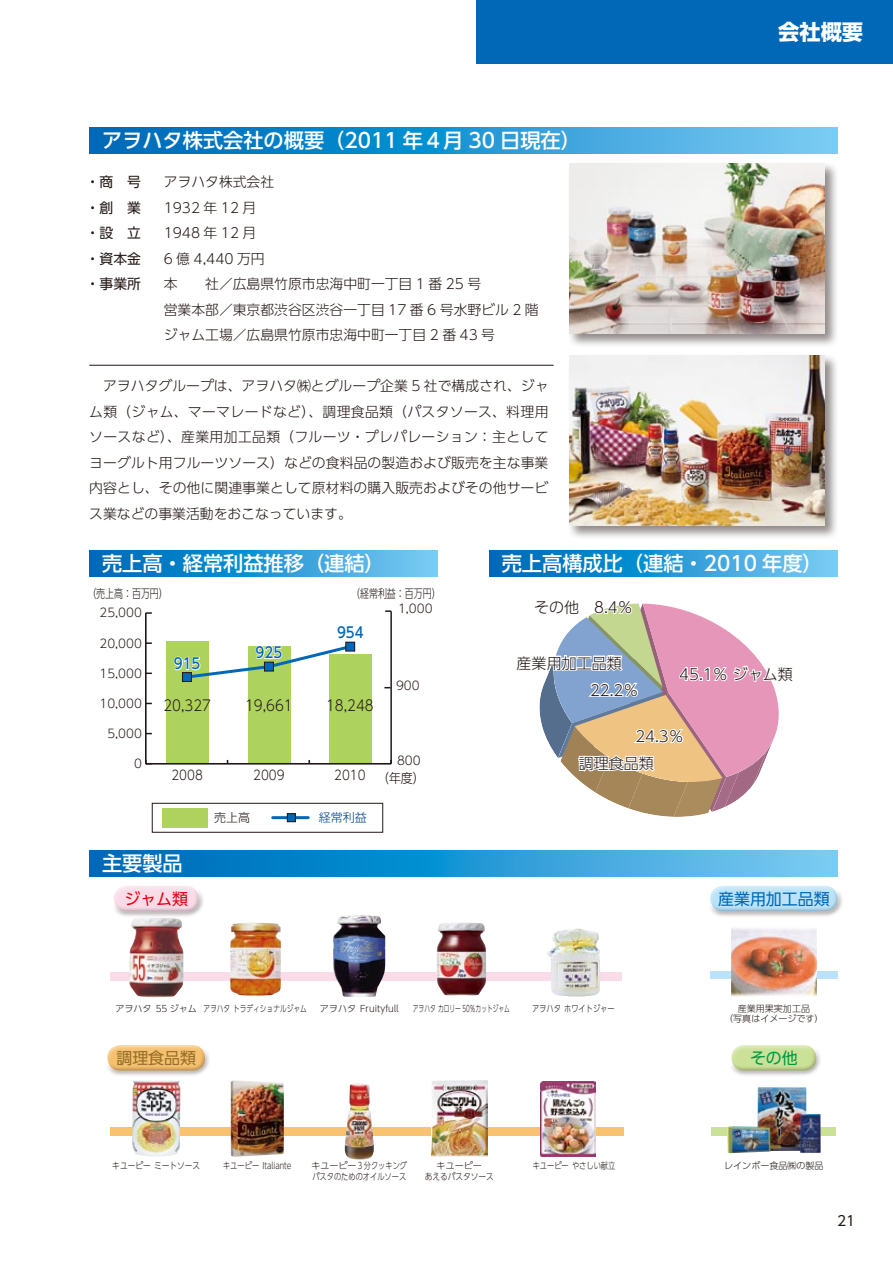
<style>
.page{position:relative;width:893px;height:1263px;background:#fff}
.page>*{position:absolute;margin:0;border:0;box-sizing:border-box;transform-origin:0 0}
.t1{font:700 21.3px "Shin Go Pr 6 N";color:#fff}
.t2{font:500 20.25px "UD Shin Go Pro";color:#fff}
.t3{font:15.9px "UD Shin Go Pro";color:#0068b7}
.t4{font:15.9px "UD Shin Go Pro";color:#946f29}
.t5{font:15.9px "UD Shin Go Pro";color:#e60012}
.t6{font:15.9px "UD Shin Go Pro";color:#094}
.t7{font:300 15px/27px "UD Shin Go Pro";color:#231815}
.t8{font:300 14.7px "UD Shin Go Pro";color:#231815;scale:.91 1}
.t9{font:500 14.7px "UD Shin Go Pro";color:#0068b7;scale:.91 1}
.t10{font:300 13.8px/25.5px "UD Shin Go Pro";color:#231815}
.t11{font:13.8px "UD Shin Go Pro";color:#231815}
.t12{font:300 13.05px "UD Shin Go Pro";color:#231815;scale:.91 1}
.t13{font:300 11.85px "UD Shin Go Pro";color:#231815}
.t14{font:300 11.85px "UD Shin Go Pro";color:#231815;scale:.75 1}
.t15{font:300 11.85px "UD Shin Go Pro";color:#00428e}
.t16{font:300 9px/10.6px "UD Shin Go Pro";color:#231815;text-align:center}
.t17{font:300 9px "UD Shin Go Pro";color:#231815;scale:.8 1}
.t18{font:300 9px "UD Shin Go Pro";color:#231815;scale:.63 1}
.t19{font:300 9px "UD Shin Go Pro";color:#231815;scale:.85 1}
</style>
<div class="page">
<div style="left:476px;top:0;width:417px;height:64px;background:#0068b7"></div>
<svg style="left:89px;top:128px;width:749px;height:25px;background:#2997d4"></svg>
<svg style="left:489px;top:551px;width:349px;height:25px;background:#2997d4"></svg>
<svg style="left:539px;top:603px;width:240px;height:214px"></svg>
<svg style="left:89px;top:551px;width:349px;height:25px;background:#2997d4"></svg>
<div style="left:167px;top:641px;width:42px;height:123px;background:#aed25e"></div>
<div style="left:248px;top:646px;width:43px;height:118px;background:#aed25e"></div>
<div style="left:329px;top:654px;width:42px;height:110px;background:#aed25e"></div>
<hr style="left:390px;top:611px;width:2px;height:152px;background:#231815">
<svg style="left:385px;top:610px;width:6px;height:2px"></svg>
<div style="left:162px;top:808px;width:46px;height:19px;background:#afd25e"></div>
<hr style="left:273px;top:816px;width:35px;height:3px;background:#0068b7">
<div style="left:287px;top:814px;width:8px;height:8px;background:#0068b7"></div>
<div style="left:287px;top:813px;width:9px;height:9px;border:1px solid #231815"></div>
<div style="left:152px;top:803px;width:231px;height:30px;border:1px solid #231815"></div>
<hr style="left:146px;top:763px;width:245px;height:1px;background:#231815">
<hr style="left:145px;top:613px;width:1px;height:151px;background:#231815">
<svg style="left:146px;top:672px;width:6px;height:2px"></svg>
<svg style="left:146px;top:642px;width:6px;height:2px"></svg>
<svg style="left:146px;top:612px;width:6px;height:2px"></svg>
<svg style="left:173px;top:646px;width:181px;height:32px"></svg>
<div style="left:182px;top:672px;width:9px;height:9px;background:#0068b7"></div>
<div style="left:182px;top:672px;width:10px;height:10px;border:1px solid #231815"></div>
<div style="left:264px;top:662px;width:9px;height:9px;background:#0068b7"></div>
<div style="left:264px;top:662px;width:10px;height:9px;border:1px solid #231815"></div>
<div style="left:346px;top:642px;width:9px;height:9px;background:#0068b7"></div>
<div style="left:345px;top:642px;width:10px;height:9px;border:1px solid #231815"></div>
<svg style="left:89px;top:850px;width:749px;height:26px;background:#2897d4"></svg>
<div style="left:102px;top:873px;width:108px;height:49px;background:#231815;opacity:.5"></div>
<div style="left:698px;top:873px;width:150px;height:49px;background:#231815;opacity:.5"></div>
<div style="left:720px;top:1032px;width:108px;height:49px;background:#231815;opacity:.5"></div>
<div style="left:96px;top:1032px;width:120px;height:49px;background:#231815;opacity:.5"></div>
<div style="left:111px;top:972px;width:511px;height:8px;background:#fadce9"></div>
<div style="left:111px;top:1127px;width:513px;height:9px;background:#f9c270"></div>
<div style="left:710px;top:972px;width:128px;height:7px;background:#bae3f9"></div>
<div style="left:712px;top:1127px;width:124px;height:9px;background:#cce198"></div>
<img style="left:333px;top:915px;width:52px;height:82px">
<img style="left:437px;top:922px;width:49px;height:74px">
<img style="left:546px;top:928px;width:55px;height:68px">
<img style="left:132px;top:1080px;width:48px;height:77px">
<img style="left:231px;top:1080px;width:53px;height:77px">
<img style="left:345px;top:1083px;width:29px;height:77px">
<img style="left:431px;top:1080px;width:56px;height:76px">
<img style="left:540px;top:1081px;width:55px;height:76px">
<img style="left:727px;top:1087px;width:94px;height:66px">
<div style="left:568px;top:162px;width:277px;height:192px;background:#231815;opacity:.5"></div>
<img style="left:570px;top:164px;width:255px;height:170px">
<div style="left:568px;top:353px;width:277px;height:193px;background:#231815;opacity:.5"></div>
<img style="left:570px;top:355px;width:255px;height:170px">
<hr style="left:89px;top:365px;width:465px;height:1px;background:#231815">
<img style="left:129px;top:918px;width:54px;height:79px">
<img style="left:230px;top:923px;width:51px;height:73px">
<img style="left:731px;top:928px;width:85px;height:69px">
<h2 class="t2" style="left:102px;top:124px;width:480px">アヲハタ株式会社の概要（2011 年４月 30 日現在）</h2>
<p class="t11" style="left:86px;top:171px;width:57px">・商　号</p>
<p class="t10" style="left:164px;top:169px;width:112px">アヲハタ株式会社</p>
<p class="t11" style="left:86px;top:196px;width:57px">・創　業</p>
<p class="t10" style="left:164px;top:194px;width:94px">1932 年 12 月</p>
<p class="t11" style="left:86px;top:222px;width:57px">・設　立</p>
<p class="t10" style="left:164px;top:220px;width:94px">1948 年 12 月</p>
<p class="t11" style="left:86px;top:247px;width:57px">・資本金</p>
<p class="t10" style="left:164px;top:245px;width:102px">6 億 4,440 万円</p>
<p class="t11" style="left:86px;top:273px;width:57px">・事業所</p>
<p class="t10" style="left:164px;top:271px;width:377px">本　　社／広島県竹原市忠海中町一丁目 1 番 25 号<br>営業本部／東京都渋谷区渋谷一丁目 17 番 6 号水野ビル 2 階ジャム工場／広島県竹原市忠海中町一丁目 2 番 43 号</p>
<p class="t10" style="left:89px;top:373px;width:461px;text-align:justify;text-indent:14px">アヲハタグループは、アヲハタ㈱とグループ企業 5 社で構成され、ジャム類（ジャム、マーマレードなど）、調理食品類（パスタソース、料理用ソースなど）、産業用加工品類（フルーツ・プレパレーション：主としてヨーグルト用フルーツソース）などの食料品の製造および販売を主な事業内容とし、その他に関連事業として原材料の購入販売およびその他サービス業などの事業活動をおこなっています。</p>
<h1 class="t1" style="left:778px;top:15px;width:87px">会社概要</h1>
<h2 class="t2" style="left:102px;top:547px;width:284px">売上高・経常利益推移（連結）</h2>
<p class="t14" style="left:87px;top:584px;width:109px">（売上高：百万円）</p>
<p class="t14" style="left:351px;top:584px;width:121px">（経常利益：百万円）</p>
<p class="t13" style="left:99px;top:603px;width:44px">25,000</p>
<p class="t13" style="left:99px;top:633px;width:44px">20,000</p>
<p class="t13" style="left:99px;top:663px;width:44px">15,000</p>
<p class="t13" style="left:99px;top:694px;width:44px">10,000</p>
<p class="t13" style="left:107px;top:724px;width:36px">5,000</p>
<p class="t13" style="left:134px;top:754px;width:9px">0</p>
<p class="t9" style="left:174px;top:652px;width:31px">915</p>
<p class="t9" style="left:256px;top:641px;width:31px">925</p>
<p class="t9" style="left:337px;top:620px;width:31px">954</p>
<p class="t8" style="left:163px;top:693px;width:54px">20,327</p>
<p class="t8" style="left:245px;top:693px;width:54px">19,661</p>
<p class="t8" style="left:326px;top:693px;width:54px">18,248</p>
<p class="t13" style="left:398px;top:599px;width:36px">1,000</p>
<p class="t13" style="left:396px;top:676px;width:25px">900</p>
<p class="t12" style="left:171px;top:765px;width:36px">2008</p>
<p class="t12" style="left:253px;top:765px;width:36px">2009</p>
<p class="t12" style="left:334px;top:765px;width:36px">2010</p>
<p class="t13" style="left:214px;top:807px;width:37px">売上高</p>
<p class="t15" style="left:319px;top:807px;width:49px">経常利益</p>
<p class="t13" style="left:397px;top:751px;width:25px">800</p>
<p class="t12" style="left:377px;top:767px;width:54px">（年度）</p>
<h2 class="t2" style="left:502px;top:547px;width:322px">売上高構成比（連結・2010 年度）</h2>
<p class="t7" style="left:534px;top:593px;width:100px">その他　8.4％</p>
<p class="t7" style="left:590px;top:649px;width:50px;text-indent:-73px">産業用加工品類<br>22.2％</p>
<p class="t7" style="left:679px;top:660px;width:115px">45.1％ジャム類</p>
<p class="t7" style="left:579px;top:722px;width:107px;text-indent:57px">24.3％調理食品類</p>
<h2 class="t2" style="left:102px;top:847px;width:82px">主要製品</h2>
<p class="t5" style="left:124px;top:886px;width:65px">ジャム類</p>
<p class="t3" style="left:718px;top:886px;width:113px">産業用加工品類</p>
<p class="t16" style="left:116px;top:1003px;width:193px">アヲハタ 55 ジャム アヲハタトラディショナルジャム</p>
<p class="t16" style="left:320px;top:1003px;width:80px">アヲハタ Fruityfull</p>
<p class="t18" style="left:413px;top:1001px;width:155px">アヲハタカロリー 50％カットジャム</p>
<p class="t17" style="left:532px;top:1001px;width:105px">アヲハタホワイトジャー</p>
<p class="t16" style="left:724px;top:1003px;width:101px">産業用果実加工品<br>（写真はイメージです）</p>
<p class="t4" style="left:116px;top:1045px;width:81px">調理食品類</p>
<p class="t6" style="left:750px;top:1045px;width:49px">その他</p>
<p class="t19" style="left:112px;top:1158px;width:105px">キユーピーミートソース</p>
<p class="t17" style="left:223px;top:1158px;width:87px">キユーピー Italiante</p>
<p class="t16" style="left:311px;top:1160px;width:97px;text-align:left">キユーピー３分クッキングパスタのためのオイルソース</p>
<p class="t16" style="left:425px;top:1160px;width:71px">キユーピー<br>あえるパスタソース</p>
<p class="t17" style="left:533px;top:1158px;width:105px">キユーピーやさしい献立</p>
<p class="t16" style="left:724px;top:1160px;width:101px">レインボー食品㈱の製品</p>
<p class="t11" style="left:837px;top:1209px;width:20px">21</p>
</div>
